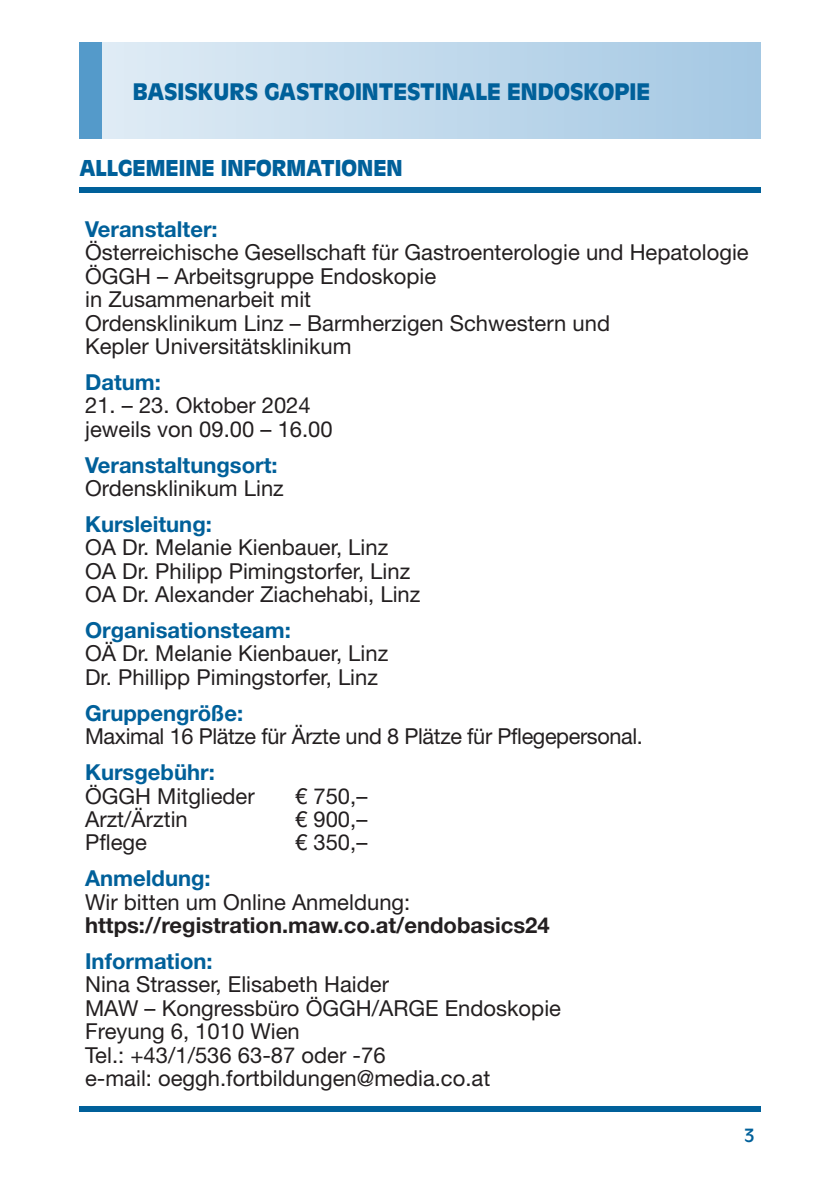
<style>
.page{position:relative;width:840px;height:1191px;background:#fff}
.page>*{position:absolute;margin:0;border:0;box-sizing:border-box;transform-origin:0 0}
.t1{font:700 25px "Antique Oli T";color:#00609a}
.t2{font:700 24px "Antique Oli T";color:#00609a}
.t3{font:22px/23.4px "Helvetica Neue LT Std";color:#231f20}
.t4{font:700 22px "Helvetica Neue LT Std";color:#00609a}
.t5{font:700 22px/23.4px "Helvetica Neue LT Std";color:#231f20}
.t6{font:22px "Helvetica Neue LT Std";letter-spacing:-.02em;color:#231f20}
.t7{font:20px "Antique Oli T";color:#00609a}
.s1{font-weight:400}
</style>
<div class="page">
<div style="left:79px;top:42px;width:681px;height:97px;background:linear-gradient(to right,#e2edf6,#a4c8e3)"></div>
<div style="left:79px;top:187px;width:681px;height:6px;background:#00609a"></div>
<div style="left:79px;top:1106px;width:681px;height:5px;background:#00609a"></div>
<div style="left:79px;top:42px;width:23px;height:97px;background:#549aca"></div>
<p class="t1" style="left:133px;top:83px;width:518px">BASISKURS GASTROINTESTINALE ENDOSKOPIE</p>
<p class="t2" style="left:79px;top:159px;width:324px">ALLGEMEINE INFORMATIONEN</p>
<p class="t4" style="left:85px;top:221px;width:134px">Veranstalter:</p>
<p class="t3" style="left:85px;top:243px;width:664px">Österreichische Gesellschaft für Gastroenterologie und Hepatologie<br>ÖGGH – Arbeitsgruppe Endoskopie</p>
<p class="t3" style="left:85px;top:290px;width:227px">in Zusammenarbeit mit</p>
<p class="t3" style="left:85px;top:313px;width:526px">Ordensklinikum Linz – Barmherzigen Schwestern und</p>
<p class="t3" style="left:85px;top:337px;width:268px">Kepler Universitätsklinikum</p>
<p class="t4" style="left:85px;top:374px;width:77px">Datum:</p>
<p class="t3" style="left:85px;top:396px;width:227px">21. – 23. Oktober 2024</p>
<p class="t3" style="left:85px;top:419px;width:249px">jeweils von 09.00 – 16.00</p>
<p class="t4" style="left:85px;top:457px;width:194px">Veranstaltungsort:</p>
<p class="t3" style="left:85px;top:479px;width:200px">Ordensklinikum Linz</p>
<p class="t4" style="left:85px;top:516px;width:128px">Kursleitung:</p>
<p class="t3" style="left:85px;top:538px;width:304px">OA Dr. Melanie Kienbauer, Linz</p>
<p class="t3" style="left:85px;top:561px;width:326px">OA Dr. Philipp Pimingstorfer, Linz</p>
<p class="t3" style="left:85px;top:585px;width:336px">OA Dr. Alexander Ziachehabi, Linz</p>
<p class="t4" style="left:85px;top:622px;width:207px">Organisationsteam:</p>
<p class="t3" style="left:85px;top:644px;width:304px">OÄ Dr. Melanie Kienbauer, Linz</p>
<p class="t3" style="left:85px;top:667px;width:294px">Dr. Phillipp Pimingstorfer, Linz</p>
<p class="t4" style="left:85px;top:705px;width:160px">Gruppengröße:</p>
<p class="t6" style="left:85px;top:728px;width:559px">Maximal 16 Plätze für Ärzte und 8 Plätze für Pflegepersonal.</p>
<p class="t4" style="left:85px;top:764px;width:131px">Kursgebühr:</p>
<p class="t3" style="left:85px;top:786px;width:171px">ÖGGH Mitglieder</p>
<p class="t3" style="left:295px;top:786px;width:74px">€ 750,–</p>
<p class="t3" style="left:85px;top:809px;width:104px">Arzt/Ärztin</p>
<p class="t3" style="left:295px;top:809px;width:74px">€ 900,–</p>
<p class="t3" style="left:85px;top:833px;width:63px">Pflege</p>
<p class="t3" style="left:295px;top:833px;width:74px">€ 350,–</p>
<p class="t4" style="left:85px;top:870px;width:127px">Anmeldung:</p>
<p class="t5" style="left:85px;top:892px;width:466px"><span class="s1">Wir bitten um Online Anmeldung: </span>https://registration.maw.co.at/endobasics24</p>
<p class="t4" style="left:85px;top:953px;width:129px">Information:</p>
<p class="t3" style="left:85px;top:975px;width:305px">Nina Strasser, Elisabeth Haider</p>
<p class="t3" style="left:85px;top:998px;width:477px">MAW – Kongressbüro ÖGGH/ARGE Endoskopie<br>Freyung 6, 1010 Wien</p>
<p class="t3" style="left:85px;top:1045px;width:406px">Tel.: +43/1/536 63-87 oder -76<br>e-mail: oeggh.fortbildungen@media.co.at</p>
<p class="t7" style="left:743px;top:1127px;width:13px">3</p>
</div>
